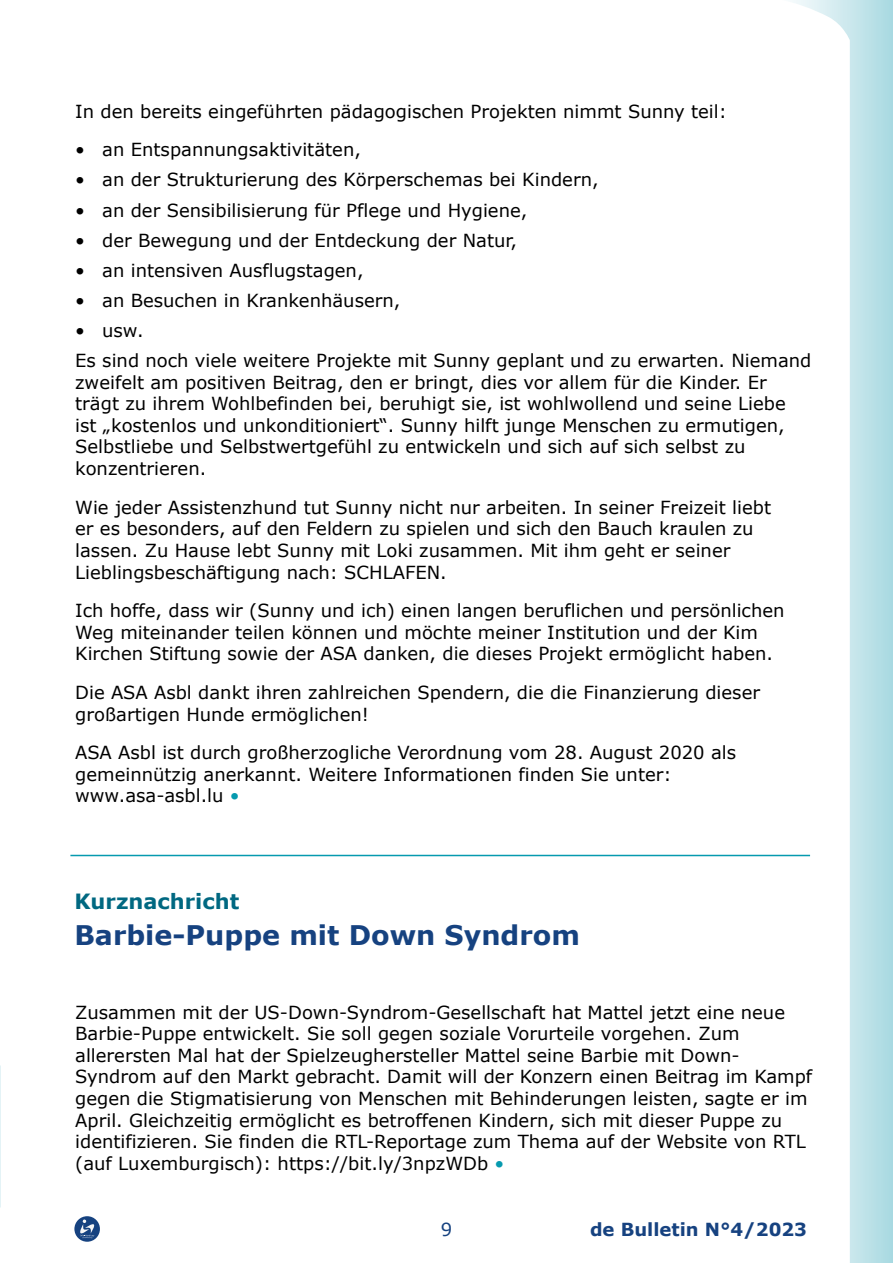
<style>
.page{position:relative;width:893px;height:1263px;background:#fff}
.page>*{position:absolute;margin:0;border:0;box-sizing:border-box;transform-origin:0 0}
.Header_2_DE{font:700 27px "Verdana";color:#164280}
.Header_1_DE{font:700 21px "Verdana";color:#006881}
.Text_DE{font:18px/21.6px "Verdana";color:#000}
.t1{font:700 18px "Verdana";color:#164280}
.t2{font:18px "Verdana";color:#164280}
.s1{color:#069aaf}
</style>
<div class="page">
<svg style="left:706px;top:0;width:187px;height:1263px"></svg>
<svg style="left:74px;top:1216px;width:26px;height:26px"></svg>
<svg style="left:79px;top:1219px;width:16px;height:19px"></svg>
<hr style="left:70px;top:855px;width:740px;height:1px;background:#069aaf">
<p class="Text_DE" style="left:75px;top:100px;width:653px">In den bereits eingeführten pädagogischen Projekten nimmt Sunny teil:</p>
<p class="Text_DE" style="left:75px;top:139px;width:287px">• an Entspannungsaktivitäten,</p>
<p class="Text_DE" style="left:75px;top:169px;width:525px">• an der Strukturierung des Körperschemas bei Kindern,</p>
<p class="Text_DE" style="left:75px;top:199px;width:454px">• an der Sensibilisierung für Pflege und Hygiene,</p>
<p class="Text_DE" style="left:75px;top:229px;width:443px">• der Bewegung und der Entdeckung der Natur,</p>
<p class="Text_DE" style="left:75px;top:259px;width:290px">• an intensiven Ausflugstagen,</p>
<p class="Text_DE" style="left:75px;top:289px;width:327px">• an Besuchen in Krankenhäusern,</p>
<p class="Text_DE" style="left:75px;top:319px;width:70px">• usw.</p>
<p class="Text_DE" style="left:75px;top:349px;width:738px">Es sind noch viele weitere Projekte mit Sunny geplant und zu erwarten. Niemand zweifelt am positiven Beitrag, den er bringt, dies vor allem für die Kinder. Er trägt zu ihrem Wohlbefinden bei, beruhigt sie, ist wohlwollend und seine Liebe ist „kostenlos und unkonditioniert“. Sunny hilft junge Menschen zu ermutigen, Selbstliebe und Selbstwertgefühl zu entwickeln und sich auf sich selbst zu konzentrieren.</p>
<p class="Text_DE" style="left:75px;top:496px;width:697px">Wie jeder Assistenzhund tut Sunny nicht nur arbeiten. In seiner Freizeit liebt er es besonders, auf den Feldern zu spielen und sich den Bauch kraulen zu lassen. Zu Hause lebt Sunny mit Loki zusammen. Mit ihm geht er seiner Lieblingsbeschäftigung nach: SCHLAFEN.</p>
<p class="Text_DE" style="left:75px;top:600px;width:711px">Ich hoffe, dass wir (Sunny und ich) einen langen beruflichen und persönlichen<br>Weg miteinander teilen können und möchte meiner Institution und der Kim<br>Kirchen Stiftung sowie der ASA danken, die dieses Projekt ermöglicht haben.</p>
<p class="Text_DE" style="left:75px;top:681px;width:686px">Die ASA Asbl dankt ihren zahlreichen Spendern, die die Finanzierung dieser großartigen Hunde ermöglichen!</p>
<p class="Text_DE" style="left:75px;top:742px;width:662px">ASA Asbl ist durch großherzogliche Verordnung vom 28. August 2020 als gemeinnützig anerkannt. Weitere Informationen finden Sie unter: www.asa-asbl.lu <span class="s1">•</span></p>
<h1 class="Header_1_DE" style="left:74px;top:886px;width:166px">Kurznachricht</h1>
<h2 class="Header_2_DE" style="left:74px;top:916px;width:507px">Barbie-Puppe mit Down Syndrom</h2>
<p class="Text_DE" style="left:75px;top:1001px;width:738px">Zusammen mit der US-Down-Syndrom-Gesellschaft hat Mattel jetzt eine neue Barbie-Puppe entwickelt. Sie soll gegen soziale Vorurteile vorgehen. Zum allerersten Mal hat der Spielzeughersteller Mattel seine Barbie mit Down-Syndrom auf den Markt gebracht. Damit will der Konzern einen Beitrag im Kampf gegen die Stigmatisierung von Menschen mit Behinderungen leisten, sagte er im April. Gleichzeitig ermöglicht es betroffenen Kindern, sich mit dieser Puppe zu identifizieren. Sie finden die RTL-Reportage zum Thema auf der Website von RTL (auf Luxemburgisch): https://bit.ly/3npzWDb <span class="s1">•</span></p>
<p class="t2" style="left:441px;top:1216px;width:13px">9</p>
<p class="t1" style="left:590px;top:1217px;width:219px">de Bulletin N°4/2023</p>
</div>
